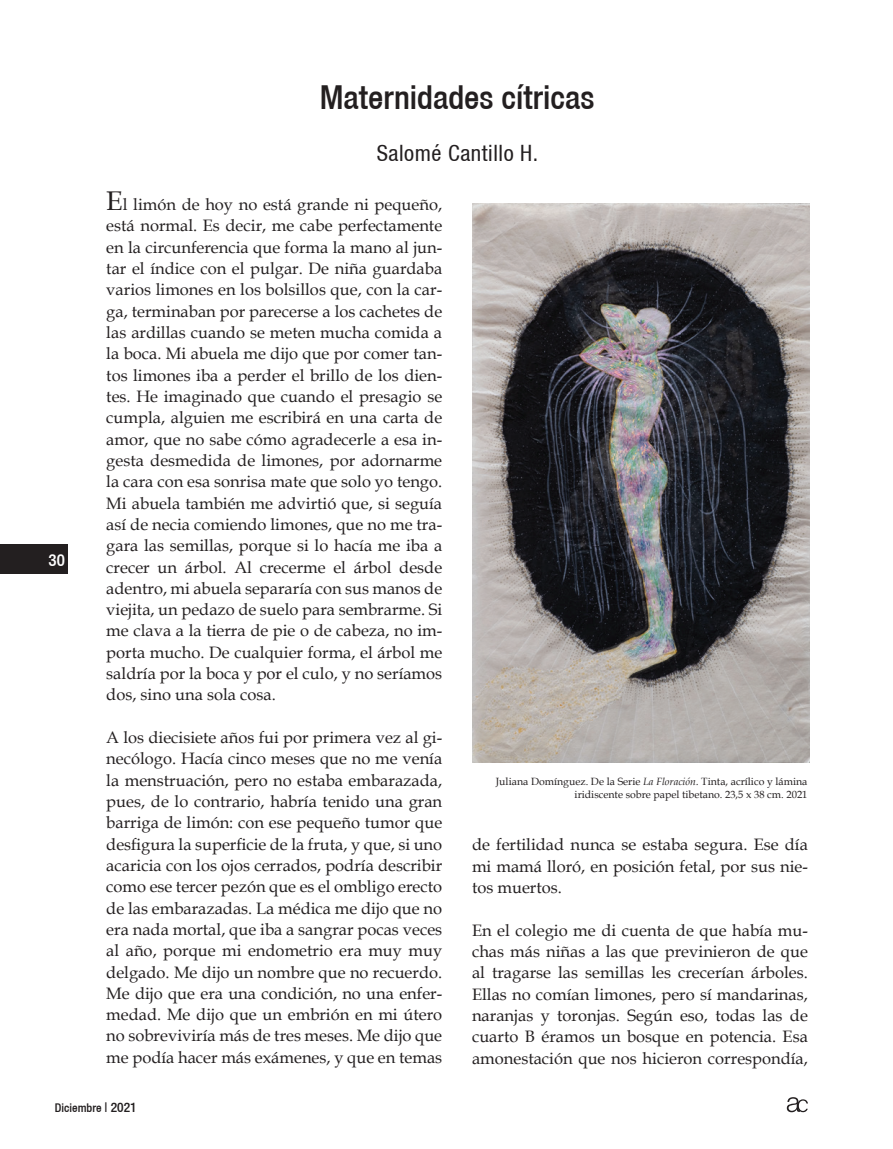
<style>
.page{position:relative;width:893px;height:1149px;background:#fff}
.page>*{position:absolute;margin:0;border:0;box-sizing:border-box;transform-origin:0 0}
.t1{font:500 condensed 33px "Helvetica 67";color:#231f20}
.t2{font:condensed 22.5px "Helvetica 57";letter-spacing:.025em;color:#231f20}
.t3{font:500 condensed 16.95px "Helvetica 67";color:#fff}
.t4{font:16.5px/21.3px "Book Antiqua";color:#231f20;text-align:justify}
.t5{font:500 condensed 12px "Helvetica 67";color:#231f20}
.t6{font:10.5px/13.5px "Book Antiqua";color:#231f20;text-align:right}
.s1{font-size:27px}
.s2{font-style:italic}
.s3{font-size:13.5px}
</style>
<div class="page">
<div style="left:0;top:544px;width:68px;height:29px;background:#231f20"></div>
<svg style="left:787px;top:1097px;width:21px;height:14px"></svg>
<img style="left:472px;top:203px;width:337px;height:559px">
<p class="t3" style="left:49px;top:549px;width:18px">30</p>
<h1 class="t1" style="left:320px;top:77px;width:276px">Maternidades cítricas</h1>
<h2 class="t2" style="left:377px;top:140px;width:163px">Salomé Cantillo H.</h2>
<p class="t4" style="left:106px;top:193px;width:337px"><span class="s1">E</span>l limón de hoy no está grande ni pequeño, está normal. Es decir, me cabe perfectamente en la circunferencia que forma la mano al jun&shy;tar el índice con el pulgar. De niña guardaba varios limones en los bolsillos que, con la car&shy;ga, terminaban por parecerse a los cachetes de las ardillas cuando se meten mucha comida a la boca. Mi abuela me dijo que por comer tan&shy;tos limones iba a perder el brillo de los dien&shy;tes. He imaginado que cuando el presagio se cumpla, alguien me escribirá en una carta de amor, que no sabe cómo agradecerle a esa in&shy;gesta desmedida de limones, por adornarme la cara con esa sonrisa mate que solo yo tengo.<br>Mi abuela también me advirtió que, si seguía así de necia comiendo limones, que no me tra&shy;gara las semillas, porque si lo hacía me iba a crecer un árbol. Al crecerme el árbol desde adentro, mi abuela separaría con sus manos de viejita, un pedazo de suelo para sembrarme. Si me clava a la tierra de pie o de cabeza, no im&shy;porta mucho. De cualquier forma, el árbol me saldría por la boca y por el culo, y no seríamos dos, sino una sola cosa.</p>
<p class="t4" style="left:106px;top:726px;width:337px">A los diecisiete años fui por primera vez al gi&shy;necólogo. Hacía cinco meses que no me venía la menstruación, pero no estaba embarazada, pues, de lo contrario, habría tenido una gran barriga de limón: con ese pequeño tumor que desfigura la superficie de la fruta, y que, si uno acaricia con los ojos cerrados, podría describir como ese tercer pezón que es el ombligo erecto de las embarazadas. La médica me dijo que no era nada mortal, que iba a sangrar pocas veces al año, porque mi endometrio era muy muy delgado. Me dijo un nombre que no recuerdo.<br>Me dijo que era una condición, no una enfer&shy;medad. Me dijo que un embrión en mi útero no sobreviviría más de tres meses. Me dijo que me podía hacer más exámenes, y que en temas</p>
<p class="t6" style="left:496px;top:774px;width:313px">Juliana Domínguez. De la Serie <span class="s2">La Floración.</span> Tinta, acrílico y lámina iridiscente sobre papel tibetano. 23,5 x 38 cm. 2021</p>
<p class="t4" style="left:472px;top:833px;width:337px">de fertilidad nunca se estaba segura. Ese día mi mamá lloró, en posición fetal, por sus nie&shy;tos muertos.</p>
<p class="t4" style="left:472px;top:918px;width:337px">En el colegio me di cuenta de que había mu&shy;chas más niñas a las que previnieron de que al tragarse las semillas les crecerían árboles.<br>Ellas no comían limones, pero sí mandarinas, naranjas y toronjas. Según eso, todas las de cuarto B éramos un bosque en potencia. Esa amonestación que nos hicieron correspondía,</p>
<p class="t5" style="left:55px;top:1100px;width:83px">Diciembre <span class="s3">| 2021</span></p>
</div>
